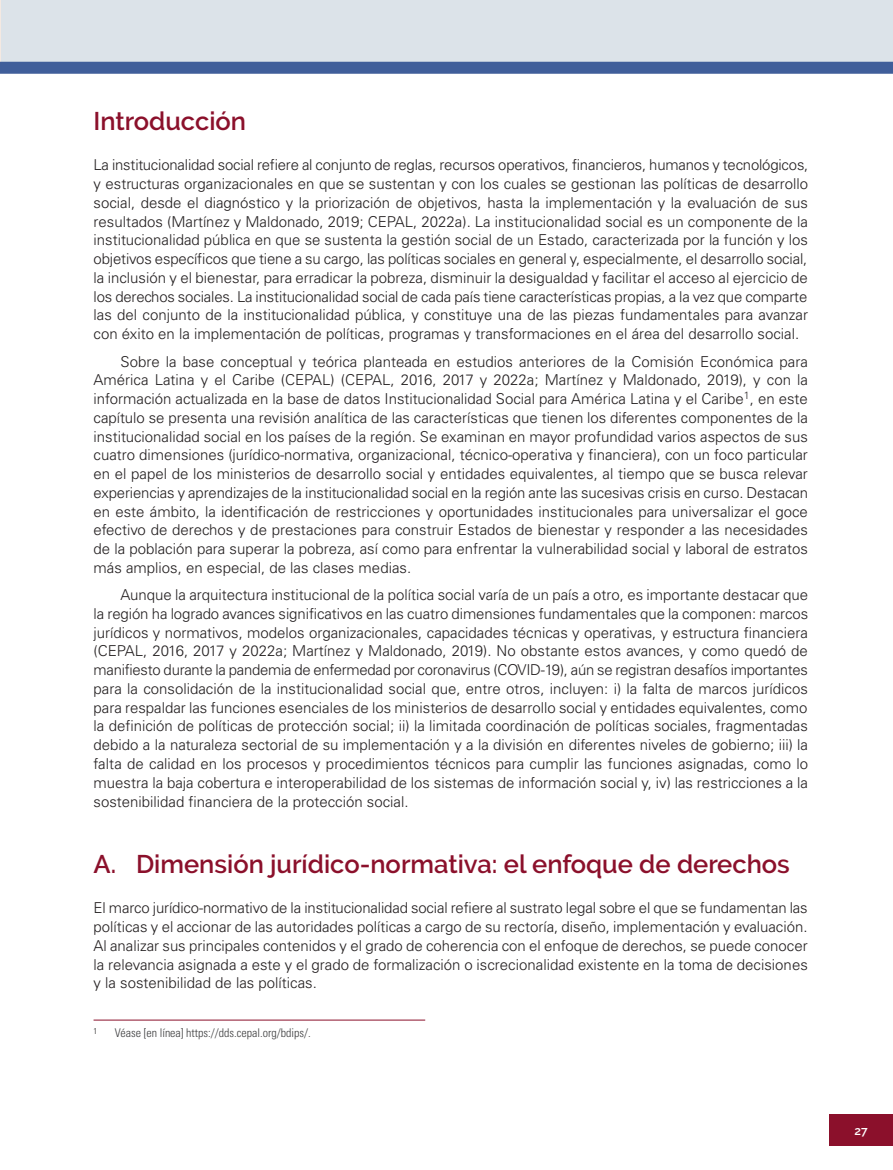
<style>
.page{position:relative;width:893px;height:1170px;background:#fff}
.page>*{position:absolute;margin:0;border:0;box-sizing:border-box;transform-origin:0 0}
._02_subtitulo_ABC{font:600 25.5px "Raleway";color:#8b102b}
._06_texto{font:300 15px/18.8px "Univers LT Std";color:#231f20;text-align:justify}
._06_texto_primero{font:300 15px/18.8px "Univers LT Std";color:#231f20;text-align:justify}
._08_footnote{font:300 condensed 12px "Univers LT Std";color:#3e3e3f}
.t1{font:600 12px "Raleway";color:#fff}
._08_footnote-2{font:300 condensed 8.4px "Univers LT Std";color:#231f20}
</style>
<div class="page">
<div style="left:829px;top:1114px;width:64px;height:32px;background:#8b102b"></div>
<div style="left:0;top:0;width:893px;height:62px;background:#dce3e9"></div>
<div style="left:0;top:62px;width:893px;height:12px;background:#405e9a"></div>
<hr style="left:94px;top:1019px;width:331px;height:1px;background:#8b102b">
<h1 class="_02_subtitulo_ABC" style="left:94px;top:107px;width:154px">Introducción</h1>
<p class="_06_texto_primero" style="left:94px;top:156px;width:716px">La institucionalidad social refiere al conjunto de reglas, recursos operativos, financieros, humanos y tecnológicos, y estructuras organizacionales en que se sustentan y con los cuales se gestionan las políticas de desarrollo social, desde el diagnóstico y la priorización de objetivos, hasta la implementación y la evaluación de sus resultados (Martínez y Maldonado, 2019; CEPAL, 2022a). La institucionalidad social es un componente de la institucionalidad pública en que se sustenta la gestión social de un Estado, caracterizada por la función y los objetivos específicos que tiene a su cargo, las políticas sociales en general y, especialmente, el desarrollo social, la inclusión y el bienestar, para erradicar la pobreza, disminuir la desigualdad y facilitar el acceso al ejercicio de los derechos sociales. La institucionalidad social de cada país tiene características propias, a la vez que comparte las del conjunto de la institucionalidad pública, y constituye una de las piezas fundamentales para avanzar con éxito en la implementación de políticas, programas y transformaciones en el área del desarrollo social.</p>
<p class="_06_texto" style="left:94px;top:352px;width:716px;text-indent:27px">Sobre la base conceptual y teórica planteada en estudios anteriores de la Comisión Económica para América Latina y el Caribe (CEPAL) (CEPAL, 2016, 2017 y 2022a; Martínez y Maldonado, 2019), y con la información actualizada en la base de datos Institucionalidad Social para América Latina y el Caribe<sup>1</sup>, en este capítulo se presenta una revisión analítica de las características que tienen los diferentes componentes de la institucionalidad social en los países de la región. Se examinan en mayor profundidad varios aspectos de sus cuatro dimensiones (jurídico-normativa, organizacional, técnico-operativa y financiera), con un foco particular en el papel de los ministerios de desarrollo social y entidades equivalentes, al tiempo que se busca relevar experiencias y aprendizajes de la institucionalidad social en la región ante las sucesivas crisis en curso. Destacan en este ámbito, la identificación de restricciones y oportunidades institucionales para universalizar el goce efectivo de derechos y de prestaciones para construir Estados de bienestar y responder a las necesidades de la población para superar la pobreza, así como para enfrentar la vulnerabilidad social y laboral de estratos más amplios, en especial, de las clases medias.</p>
<p class="_06_texto" style="left:94px;top:585px;width:716px;text-indent:27px">Aunque la arquitectura institucional de la política social varía de un país a otro, es importante destacar que la región ha logrado avances significativos en las cuatro dimensiones fundamentales que la componen: marcos jurídicos y normativos, modelos organizacionales, capacidades técnicas y operativas, y estructura financiera (CEPAL, 2016, 2017 y 2022a; Martínez y Maldonado, 2019). No obstante estos avances, y como quedó de manifiesto durante la pandemia de enfermedad por coronavirus (COVID-19), aún se registran desafíos importantes para la consolidación de la institucionalidad social que, entre otros, incluyen: i) la falta de marcos jurídicos para respaldar las funciones esenciales de los ministerios de desarrollo social y entidades equivalentes, como la definición de políticas de protección social; ii) la limitada coordinación de políticas sociales, fragmentadas debido a la naturaleza sectorial de su implementación y a la división en diferentes niveles de gobierno; iii) la falta de calidad en los procesos y procedimientos técnicos para cumplir las funciones asignadas, como lo muestra la baja cobertura e interoperabilidad de los sistemas de información social y, iv) las restricciones a la sostenibilidad financiera de la protección social.</p>
<h1 class="_02_subtitulo_ABC" style="left:94px;top:849px;width:698px">A. Dimensión jurídico-normativa: el enfoque de derechos</h1>
<p class="_06_texto_primero" style="left:94px;top:898px;width:716px">El marco jurídico-normativo de la institucionalidad social refiere al sustrato legal sobre el que se fundamentan las políticas y el accionar de las autoridades políticas a cargo de su rectoría, diseño, implementación y evaluación.<br>Al analizar sus principales contenidos y el grado de coherencia con el enfoque de derechos, se puede conocer la relevancia asignada a este y el grado de formalización o iscrecionalidad existente en la toma de decisiones y la sostenibilidad de las políticas.</p>
<p class="_08_footnote-2" style="left:94px;top:1025px;width:5px">1</p>
<p class="_08_footnote" style="left:115px;top:1025px;width:198px">Véase [en línea] https://dds.cepal.org/bdips/.</p>
<p class="t1" style="left:854px;top:1123px;width:15px">27</p>
</div>
